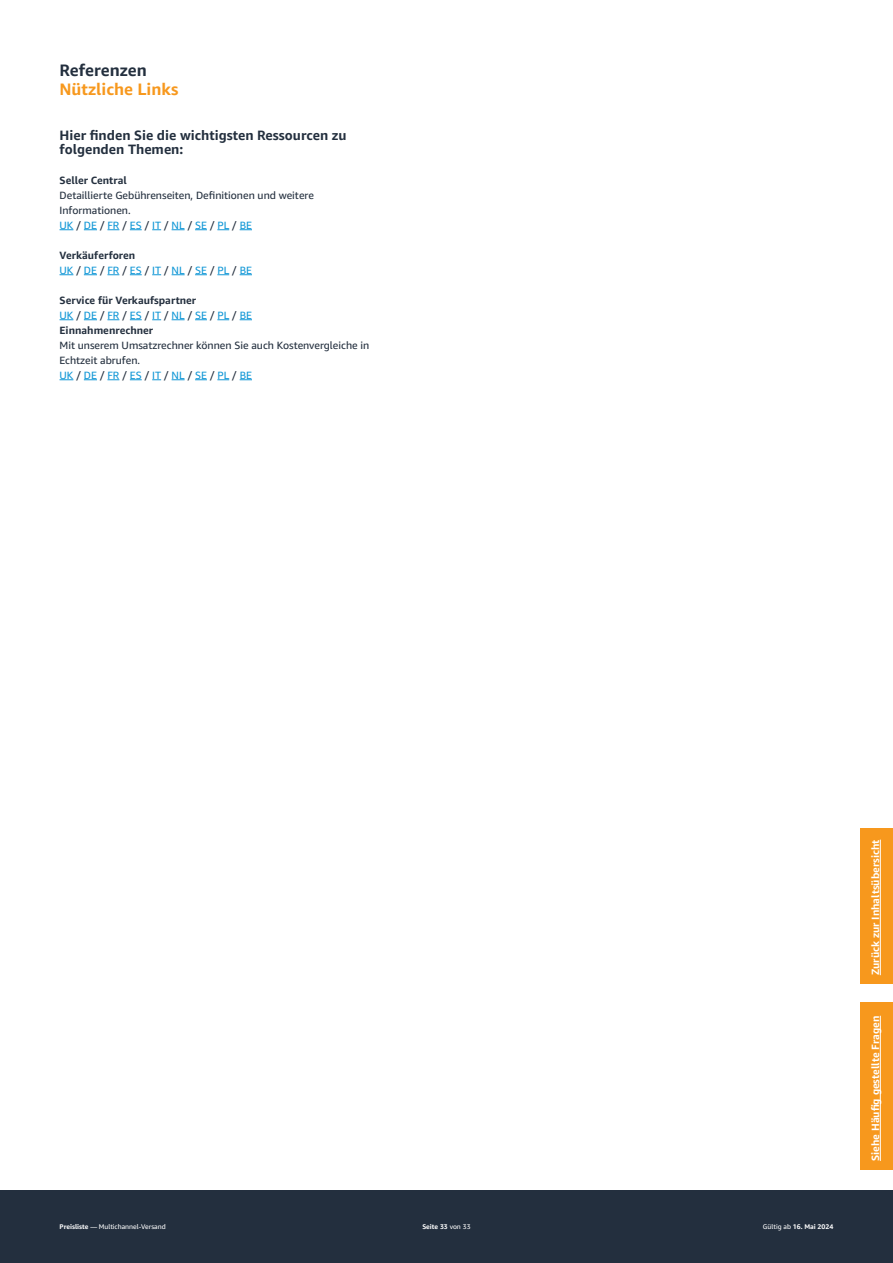
<style>
.page{position:relative;width:893px;height:1263px;background:#fff}
.page>*{position:absolute;margin:0;border:0;box-sizing:border-box;transform-origin:0 0}
.Heading{font:700 16.5px "Amazon Ember";color:#f7981d}
.Heading-2{font:700 16.5px "Amazon Ember";color:#232f3e}
.Subhead{font:700 13.5px/13.5px "Amazon Ember";color:#232f3e}
.Body_Copy{font:10.5px/15px "Amazon Ember";color:#232f3e}
.Body_Copy-2{font:10.5px "Amazon Ember";color:#1197d6}
.Body_Copy-3{font:700 10.5px "Amazon Ember";color:#232f3e}
.t1{font:700 10.5px "Amazon Ember";color:#fff}
.Small_print{font:6.75px "Amazon Ember";color:#fff}
.Small_print-2{font:700 6.75px "Amazon Ember";color:#fff}
.s1{color:#232f3e}
.s2{font-weight:700}
.s3{font-weight:400}
</style>
<div class="page">
<svg style="left:60px;top:229px;width:13px;height:1px"></svg>
<svg style="left:84px;top:229px;width:13px;height:1px"></svg>
<svg style="left:107px;top:229px;width:12px;height:1px"></svg>
<svg style="left:130px;top:229px;width:12px;height:1px"></svg>
<svg style="left:172px;top:229px;width:13px;height:1px"></svg>
<svg style="left:195px;top:229px;width:12px;height:1px"></svg>
<svg style="left:217px;top:229px;width:12px;height:1px"></svg>
<svg style="left:240px;top:229px;width:12px;height:1px"></svg>
<svg style="left:60px;top:274px;width:13px;height:1px"></svg>
<svg style="left:84px;top:274px;width:13px;height:1px"></svg>
<svg style="left:107px;top:274px;width:12px;height:1px"></svg>
<svg style="left:130px;top:274px;width:12px;height:1px"></svg>
<svg style="left:172px;top:274px;width:13px;height:1px"></svg>
<svg style="left:195px;top:274px;width:12px;height:1px"></svg>
<svg style="left:217px;top:274px;width:12px;height:1px"></svg>
<svg style="left:240px;top:274px;width:12px;height:1px"></svg>
<svg style="left:60px;top:319px;width:13px;height:1px"></svg>
<svg style="left:84px;top:319px;width:13px;height:1px"></svg>
<svg style="left:107px;top:319px;width:12px;height:1px"></svg>
<svg style="left:130px;top:319px;width:12px;height:1px"></svg>
<svg style="left:172px;top:319px;width:13px;height:1px"></svg>
<svg style="left:195px;top:319px;width:12px;height:1px"></svg>
<svg style="left:217px;top:319px;width:12px;height:1px"></svg>
<svg style="left:240px;top:319px;width:12px;height:1px"></svg>
<svg style="left:60px;top:379px;width:13px;height:1px"></svg>
<svg style="left:84px;top:379px;width:13px;height:1px"></svg>
<svg style="left:107px;top:379px;width:12px;height:1px"></svg>
<svg style="left:130px;top:379px;width:12px;height:1px"></svg>
<svg style="left:172px;top:379px;width:13px;height:1px"></svg>
<svg style="left:195px;top:379px;width:12px;height:1px"></svg>
<svg style="left:217px;top:379px;width:12px;height:1px"></svg>
<svg style="left:240px;top:379px;width:12px;height:1px"></svg>
<div style="left:0;top:1191px;width:893px;height:72px;background:#232f3e"></div>
<div style="left:860px;top:1002px;width:33px;height:167px;background:#f7981d"></div>
<hr style="left:880px;top:1016px;width:1px;height:145px;background:#fff">
<div style="left:860px;top:828px;width:33px;height:156px;background:#f7981d"></div>
<hr style="left:880px;top:840px;width:1px;height:135px;background:#fff">
<p class="Heading-2" style="left:60px;top:59px;width:89px">Referenzen</p>
<p class="Heading" style="left:60px;top:79px;width:120px">Nützliche Links</p>
<p class="Subhead" style="left:60px;top:129px;width:289px">Hier finden Sie die wichtigsten Ressourcen zu folgenden Themen:</p>
<p class="Body_Copy-3" style="left:60px;top:173px;width:69px">Seller Central</p>
<p class="Body_Copy" style="left:60px;top:187px;width:256px">Detaillierte Gebührenseiten, Definitionen und weitere<br>Informationen.</p>
<p class="Body_Copy-2" style="left:60px;top:218px;width:194px">UK <span class="s1">/</span> DE <span class="s1">/</span> FR <span class="s1">/</span> ES <span class="s1">/</span> IT <span class="s1">/</span> NL <span class="s1">/</span> SE <span class="s1">/</span> PL <span class="s1">/</span> BE</p>
<p class="Body_Copy-3" style="left:60px;top:248px;width:77px">Verkäuferforen</p>
<p class="Body_Copy-2" style="left:60px;top:263px;width:194px">UK <span class="s1">/</span> DE <span class="s1">/</span> FR <span class="s1">/</span> ES <span class="s1">/</span> IT <span class="s1">/</span> NL <span class="s1">/</span> SE <span class="s1">/</span> PL <span class="s1">/</span> BE</p>
<p class="Body_Copy-3" style="left:60px;top:293px;width:138px">Service für Verkaufspartner</p>
<p class="Body_Copy-2" style="left:60px;top:308px;width:194px">UK <span class="s1">/</span> DE <span class="s1">/</span> FR <span class="s1">/</span> ES <span class="s1">/</span> IT <span class="s1">/</span> NL <span class="s1">/</span> SE <span class="s1">/</span> PL <span class="s1">/</span> BE</p>
<p class="Body_Copy-3" style="left:60px;top:323px;width:95px">Einnahmenrechner</p>
<p class="Body_Copy" style="left:60px;top:337px;width:311px">Mit unserem Umsatzrechner können Sie auch Kostenvergleiche in<br>Echtzeit abrufen.</p>
<p class="Body_Copy-2" style="left:60px;top:368px;width:194px">UK <span class="s1">/</span> DE <span class="s1">/</span> FR <span class="s1">/</span> ES <span class="s1">/</span> IT <span class="s1">/</span> NL <span class="s1">/</span> SE <span class="s1">/</span> PL <span class="s1">/</span> BE</p>
<p class="Small_print" style="left:60px;top:1222px;width:108px"><span class="s2">Preisliste</span> — Multichannel-Versand</p>
<p class="Small_print-2" style="left:422px;top:1222px;width:50px">Seite 33 <span class="s3">von 33</span></p>
<p class="Small_print-2" style="left:763px;top:1222px;width:72px"><span class="s3">Gültig ab</span> 16. Mai 2024</p>
<p class="t1" style="left:869px;top:975px;width:137px;rotate:-90deg">Zurück zur Inhaltsübersicht</p>
<p class="t1" style="left:869px;top:1161px;width:147px;rotate:-90deg">Siehe Häufig gestellte Fragen</p>
</div>
